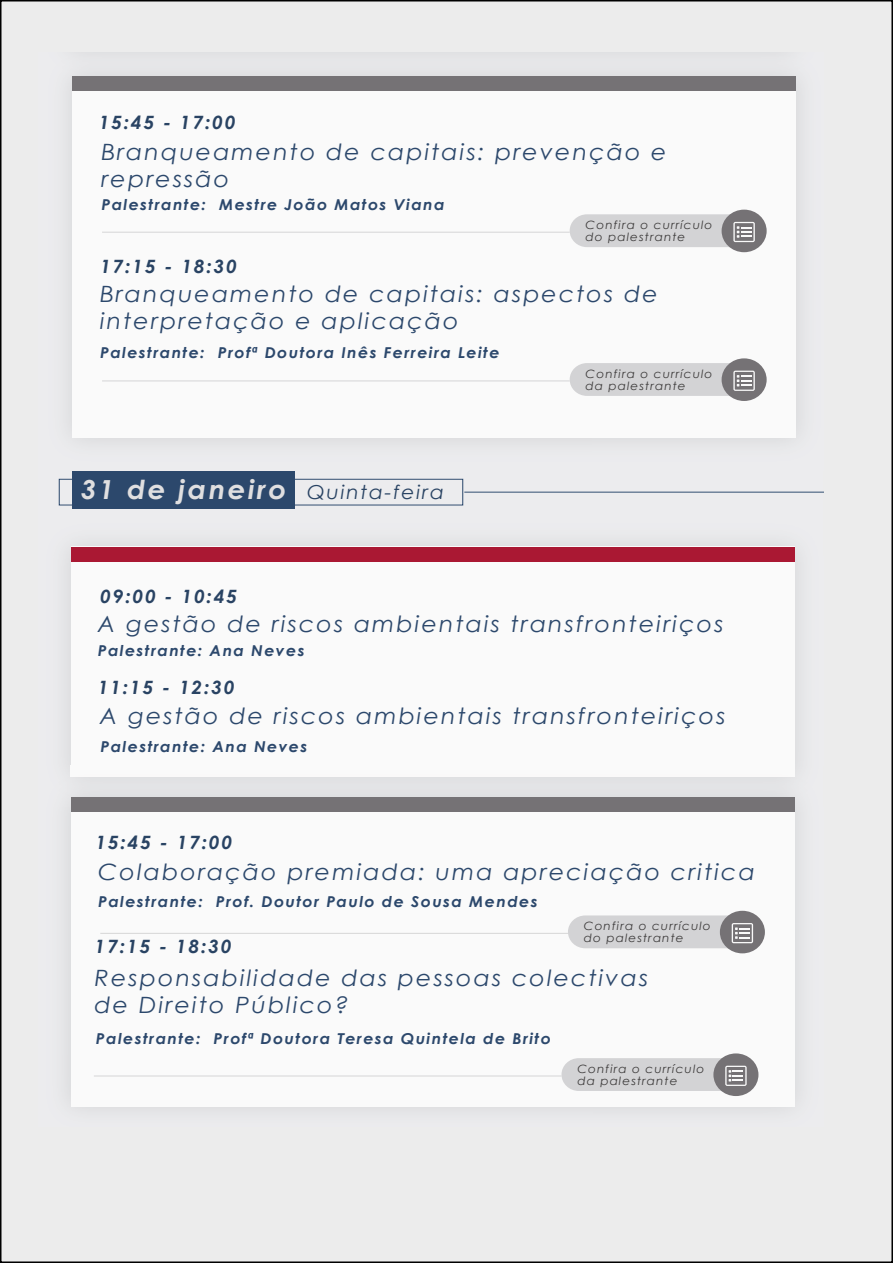
<style>
.page{position:relative;width:893px;height:1263px;background:#fff}
.page>*{position:absolute;margin:0;border:0;box-sizing:border-box;transform-origin:0 0}
.t1{font:italic 22.5px/27px "Century Gothic";letter-spacing:.085em;color:#2c486c;scale:1.06 1}
.t2{font:italic 19.2px "Century Gothic";letter-spacing:.085em;color:#294363;scale:1.06 1}
.t3{font:italic 700 18.3px "Century Gothic";letter-spacing:.085em;color:#294363;scale:1.06 1}
.t4{font:italic 700 15px "Century Gothic";letter-spacing:.085em;color:#2c486c;scale:1.06 1}
.t5{font:italic 11.4px/12.5px "Century Gothic";letter-spacing:.085em;color:#3d3b3b;scale:1.06 1}
.s1{font-weight:700;font-size:26.25px;color:#e0dfe0}
</style>
<div class="page">
<div style="left:1px;top:1px;width:891px;height:1261px;background:#ececec"></div>
<div style="left:59px;top:479px;width:404px;height:26px;border:1px solid #2c496d"></div>
<div style="left:72px;top:471px;width:223px;height:38px;background:#2c486c"></div>
<hr style="left:464px;top:492px;width:359px;height:1px;background:#2c496d">
<div style="left:72px;top:76px;width:724px;height:362px;background:#fafafa"></div>
<div style="left:72px;top:76px;width:724px;height:15px;background:#757275"></div>
<img style="left:71px;top:544px;width:724px;height:12px">
<img style="left:794px;top:556px;width:4px;height:209px">
<div style="left:71px;top:547px;width:723px;height:229px;background:#fafafa"></div>
<img style="left:67px;top:765px;width:731px;height:344px">
<img style="left:71px;top:765px;width:723px;height:11px">
<div style="left:71px;top:797px;width:723px;height:309px;background:#fafafa"></div>
<div style="left:71px;top:547px;width:723px;height:15px;background:#aa1833"></div>
<div style="left:71px;top:797px;width:723px;height:15px;background:#757275"></div>
<div style="left:722px;top:358px;width:45px;height:43px;background:#757275;border-radius:50%"></div>
<svg style="left:570px;top:363px;width:185px;height:33px;background:#c8c7c9"></svg>
<hr style="left:102px;top:381px;width:468px;height:1px;background:#d4d4d5">
<div style="left:722px;top:210px;width:45px;height:42px;background:#757275;border-radius:50%"></div>
<svg style="left:570px;top:214px;width:185px;height:33px;background:#c8c7c9"></svg>
<hr style="left:102px;top:232px;width:468px;height:1px;background:#d4d4d5">
<div style="left:720px;top:911px;width:45px;height:42px;background:#757275;border-radius:50%"></div>
<svg style="left:568px;top:915px;width:185px;height:33px;background:#c8c8ca"></svg>
<hr style="left:100px;top:933px;width:468px;height:1px;background:#d4d4d5">
<div style="left:713px;top:1053px;width:45px;height:43px;background:#757275;border-radius:50%"></div>
<svg style="left:561px;top:1058px;width:186px;height:33px;background:#c8c7c9"></svg>
<hr style="left:94px;top:1076px;width:467px;height:1px;background:#d4d4d5">
<p class="t3" style="left:99px;top:108px;width:131px">15:45 - 17:00</p>
<p class="t1" style="left:101px;top:138px;width:535px">Branqueamento de capitais: prevenção e repressão</p>
<p class="t4" style="left:101px;top:193px;width:325px">Palestrante: Mestre João Matos Viana</p>
<p class="t3" style="left:100px;top:252px;width:131px">17:15 - 18:30</p>
<p class="t5" style="left:585px;top:218px;width:121px">Confira o currículo do palestrante</p>
<p class="t1" style="left:100px;top:280px;width:528px">Branqueamento de capitais: aspectos de interpretação e aplicação</p>
<p class="t4" style="left:100px;top:342px;width:378px">Palestrante: Profª Doutora Inês Ferreira Leite</p>
<p class="t2" style="left:81px;top:479px;width:344px"><span class="s1">31 de janeiro</span> Quinta-feira</p>
<p class="t5" style="left:585px;top:367px;width:121px">Confira o currículo da palestrante</p>
<p class="t3" style="left:100px;top:583px;width:131px">09:00 - 10:45</p>
<p class="t1" style="left:98px;top:610px;width:592px">A gestão de riscos ambientais transfronteiriços</p>
<p class="t4" style="left:98px;top:639px;width:197px">Palestrante: Ana Neves</p>
<p class="t3" style="left:98px;top:673px;width:131px">11:15 - 12:30</p>
<p class="t1" style="left:100px;top:701px;width:592px">A gestão de riscos ambientais transfronteiriços</p>
<p class="t4" style="left:100px;top:735px;width:197px">Palestrante: Ana Neves</p>
<p class="t3" style="left:95px;top:828px;width:131px">15:45 - 17:00</p>
<p class="t1" style="left:98px;top:858px;width:621px">Colaboração premiada: uma apreciação critica</p>
<p class="t4" style="left:98px;top:890px;width:416px">Palestrante: Prof. Doutor Paulo de Sousa Mendes</p>
<p class="t3" style="left:95px;top:933px;width:131px">17:15 - 18:30</p>
<p class="t5" style="left:584px;top:919px;width:121px">Confira o currículo do palestrante</p>
<p class="t1" style="left:95px;top:964px;width:524px">Responsabilidade das pessoas colectivas de Direito Público?</p>
<p class="t4" style="left:96px;top:1027px;width:431px">Palestrante: Profª Doutora Teresa Quintela de Brito</p>
<p class="t5" style="left:577px;top:1062px;width:121px">Confira o currículo da palestrante</p>
</div>
